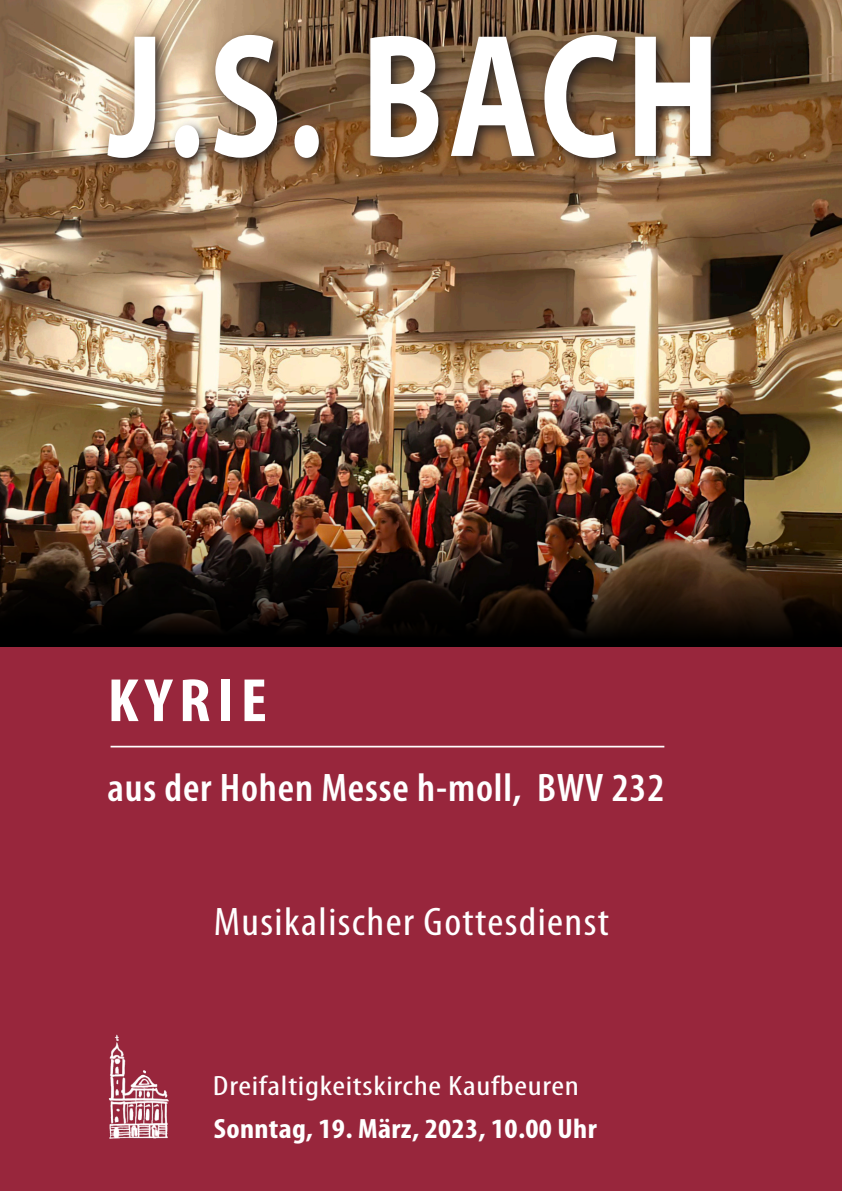
<style>
.page{position:relative;width:842px;height:1191px;background:#fff}
.page>*{position:absolute;margin:0;border:0;box-sizing:border-box;transform-origin:0 0}
.t1{font:700 176.8px "Myriad Pro";color:#fff;scale:.77 1}
.t2{font:700 condensed 61.6px "Myriad Pro";letter-spacing:.1em;color:#fff;scale:1.09 1}
.t3{font:600 condensed 40px "Myriad Pro";letter-spacing:.02em;color:#fff;scale:1.04 1}
.t4{font:condensed 40px "Myriad Pro";letter-spacing:.03em;color:#fff;scale:1.1 1}
.t5{font:condensed 28px "Myriad Pro";letter-spacing:.02em;color:#fff;scale:1.25 1}
.t6{font:700 condensed 28px "Myriad Pro";letter-spacing:.01em;color:#fff;scale:1.1 1}
</style>
<div class="page">
<div style="left:0;top:546px;width:842px;height:645px;background:#98263c"></div>
<img style="left:0;top:0;width:842px;height:509px">
<img style="left:100px;top:27px;width:627px;height:147px">
<hr style="left:111px;top:745px;width:553px;height:2px;background:#fff">
<img style="left:109px;top:1034px;width:59px;height:104px">
<img style="left:0;top:509px;width:842px;height:137px">
<h1 class="t1" style="left:108px;top:-19px;width:796px">J.S. BACH</h1>
<h2 class="t2" style="left:108px;top:662px;width:148px">KYRIE</h2>
<h3 class="t3" style="left:108px;top:763px;width:537px">aus der Hohen Messe h-moll, BWV 232</h3>
<h3 class="t4" style="left:214px;top:898px;width:361px">Musikalischer Gottesdienst</h3>
<p class="t5" style="left:213px;top:1068px;width:294px">Dreifaltigkeitskirche Kaufbeuren</p>
<p class="t6" style="left:214px;top:1111px;width:350px">Sonntag, 19. März, 2023, 10.00 Uhr</p>
</div>
